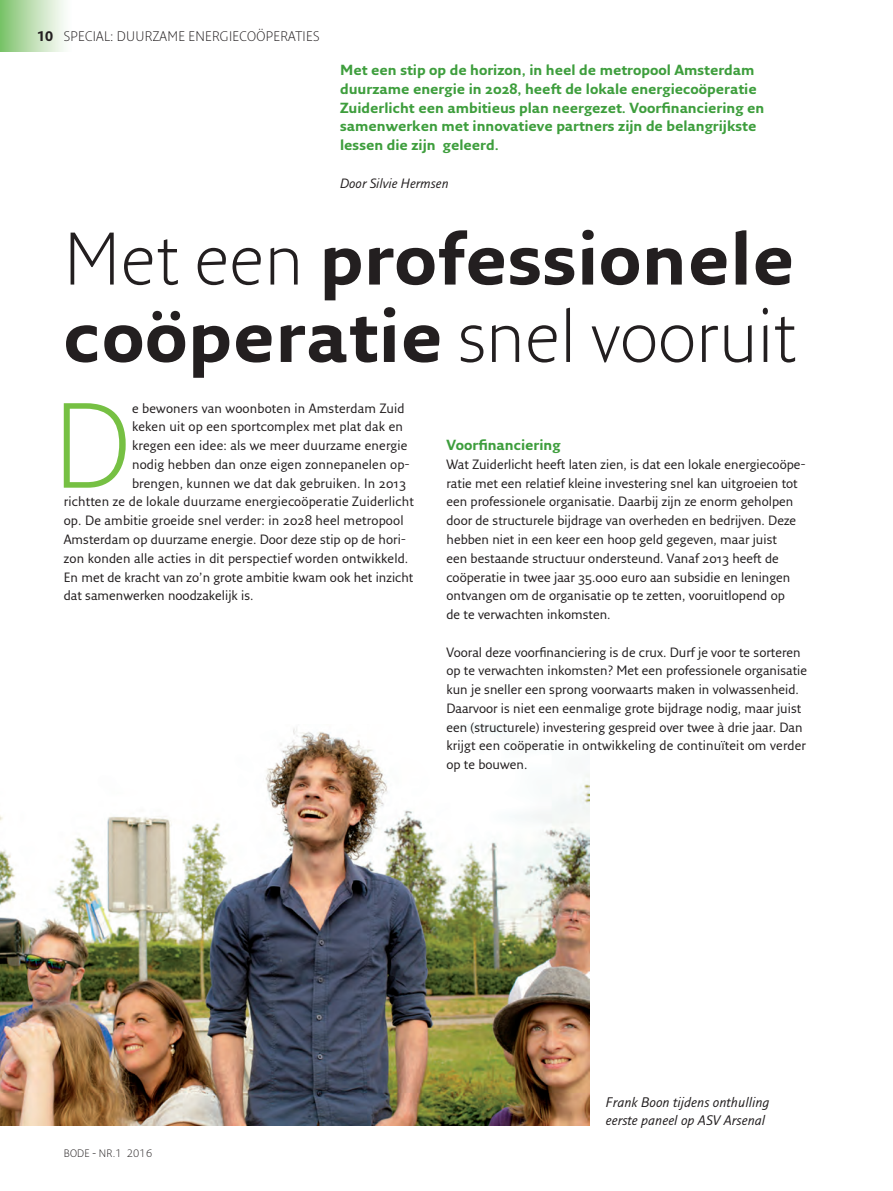
<style>
.page{position:relative;width:893px;height:1191px;background:#fff}
.page>*{position:absolute;margin:0;border:0;box-sizing:border-box;transform-origin:0 0}
.t1{font:300 117.45px "Fresco Sans";color:#76c043}
.t2{font:700 72.3px/77.4px "Fresco Sans";letter-spacing:.01em;color:#231f20}
.t3{font:700 14.25px/18.8px "Fresco Sans";color:#3e9e3d}
.t4{font:italic 13.5px/18.8px "Fresco Sans";color:#231f20}
.t5{font:300 13.5px "Fresco Sans";letter-spacing:.02em;color:#231f20}
.t6{font:700 13.5px "Fresco Sans LF";color:#231f20}
.t7{font:13.2px/18.8px "Fresco Sans";color:#231f20}
.t8{font:italic 13.2px "Fresco Sans";color:#231f20}
.t9{font:300 10.5px "Fresco Sans LF";letter-spacing:.02em;color:#231f20}
.s1{font-weight:300}
</style>
<div class="page">
<img style="left:0;top:724px;width:589px;height:401px">
<div style="left:0;top:0;width:72px;height:51px;background:linear-gradient(to right,#7fc36c,#fff)"></div>
<p class="t6" style="left:37px;top:28px;width:18px">10</p>
<p class="t5" style="left:64px;top:28px;width:257px">SPECIAL: DUURZAME ENERGIECOÖPERATIES</p>
<p class="t3" style="left:340px;top:60px;width:426px">Met een stip op de horizon, in heel de metropool Amsterdam duurzame energie in 2028, heeft de lokale energiecoöperatie Zuiderlicht een ambitieus plan neergezet. Voorfinanciering en samenwerken met innovatieve partners zijn de belangrijkste lessen die zijn geleerd.</p>
<p class="t8" style="left:340px;top:175px;width:110px">Door Silvie Hermsen</p>
<h2 class="t2" style="left:64px;top:218px;width:734px"><span class="s1">M ET EEN</span> professionele coöperatie <span class="s1">SNEL VOORUIT</span></h2>
<h1 class="t1" style="left:53px;top:372px;width:63px">D</h1>
<p class="t7" style="left:132px;top:398px;width:274px">e bewoners van woonboten in Amsterdam Zuid</p>
<p class="t7" style="left:132px;top:417px;width:273px">keken uit op een sportcomplex met plat dak en</p>
<p class="t7" style="left:132px;top:436px;width:277px">kregen een idee: als we meer duurzame energie</p>
<p class="t7" style="left:132px;top:454px;width:279px">nodig hebben dan onze eigen zonnepanelen op-</p>
<p class="t7" style="left:132px;top:473px;width:276px">brengen, kunnen we dat dak gebruiken. In 2013</p>
<p class="t7" style="left:64px;top:492px;width:352px">richtten ze de lokale duurzame energiecoöperatie Zuiderlicht</p>
<p class="t7" style="left:64px;top:511px;width:341px">op. De ambitie groeide snel verder: in 2028 heel metropool</p>
<p class="t7" style="left:64px;top:529px;width:344px">Amsterdam op duurzame energie. Door deze stip op de hori-</p>
<p class="t7" style="left:64px;top:548px;width:346px">zon konden alle acties in dit perspectief worden ontwikkeld.</p>
<p class="t7" style="left:64px;top:567px;width:351px">En met de kracht van zo’n grote ambitie kwam ook het inzicht</p>
<p class="t7" style="left:64px;top:586px;width:191px">dat samenwerken noodzakelijk is.</p>
<p class="t3" style="left:446px;top:435px;width:116px">Voorfinanciering</p>
<p class="t7" style="left:446px;top:454px;width:361px">Wat Zuiderlicht heeft laten zien, is dat een lokale energiecoöpe&shy;ratie met een relatief kleine investering snel kan uitgroeien tot een professionele organisatie. Daarbij zijn ze enorm geholpen door de structurele bijdrage van overheden en bedrijven. Deze hebben niet in een keer een hoop geld gegeven, maar juist<br>een bestaande structuur ondersteund. Vanaf 2013 heeft de coöperatie in twee jaar 35.000 euro aan subsidie en leningen ontvangen om de organisatie op te zetten, vooruitlopend op<br>de te verwachten inkomsten.</p>
<p class="t7" style="left:446px;top:642px;width:362px">Vooral deze voorfinanciering is de crux. Durf je voor te sorteren op te verwachten inkomsten? Met een professionele organisatie kun je sneller een sprong voorwaarts maken in volwassenheid.<br>Daarvoor is niet een eenmalige grote bijdrage nodig, maar juist een (structurele) investering gespreid over twee à drie jaar. Dan krijgt een coöperatie in ontwikkeling de continuïteit om verder op te bouwen.</p>
<p class="t9" style="left:64px;top:1146px;width:90px">bode - NR.1 2016</p>
<p class="t4" style="left:606px;top:1092px;width:165px">Frank Boon tijdens onthulling eerste paneel op ASV Arsenal</p>
</div>
